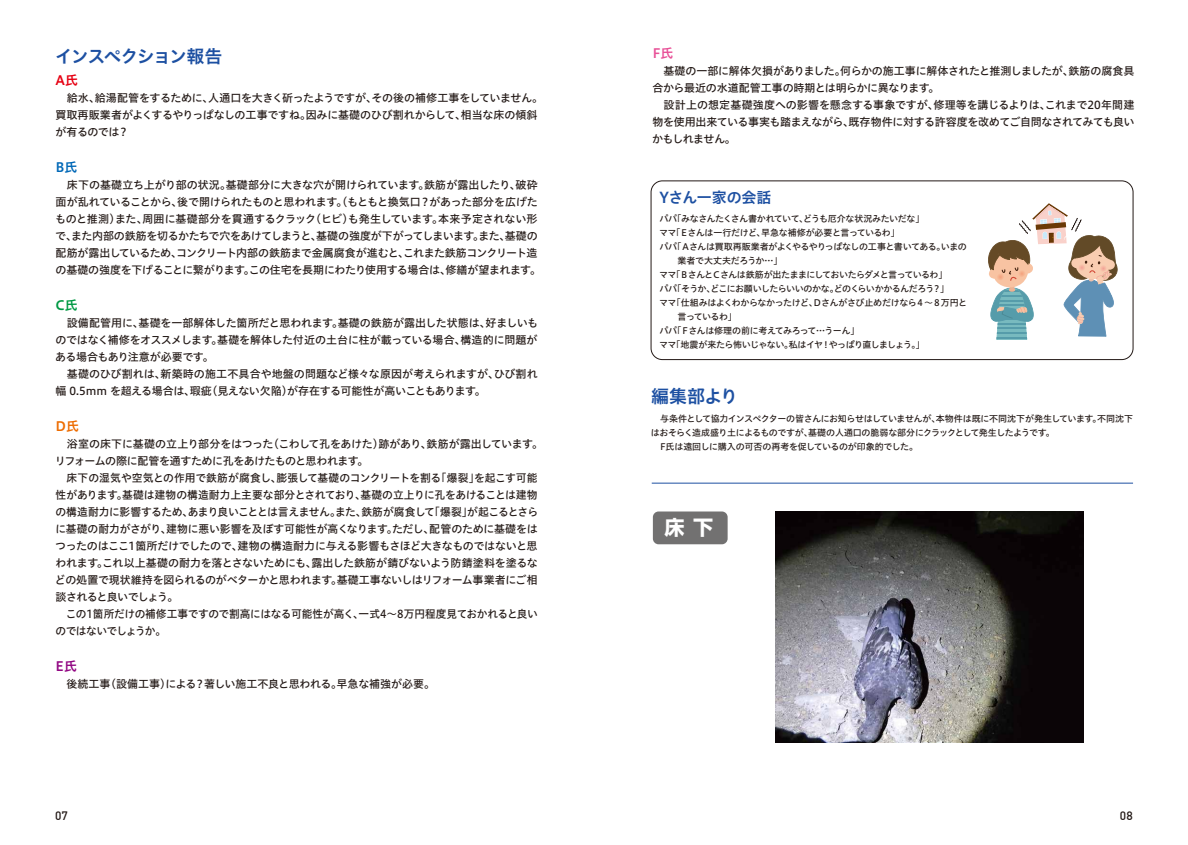
<style>
.page{position:relative;width:1188px;height:845px;background:#fff}
.page>*{position:absolute;margin:0;border:0;box-sizing:border-box;transform-origin:0 0}
.t1{font:700 20px "UD Shin Go Pro";color:#fff}
.t2{font:18px "Hiragino UD Sans Std W6";letter-spacing:-.1em;color:#1d50a2}
.t3{font:18px "Hiragino UD Sans Std W6";letter-spacing:-.075em;color:#1d50a2}
.t4{font:15px "Hiragino UD Sans Std W6";letter-spacing:-.015em;color:#1d50a2}
.t5{font:13px "Hiragino UD Sans Std W6";color:#e60012}
.t6{font:13px "Hiragino UD Sans Std W6";color:#0068b7}
.t7{font:13px "Hiragino UD Sans Std W6";color:#094}
.t8{font:13px "Hiragino UD Sans Std W6";color:#ed6c00}
.t9{font:13px "Hiragino UD Sans Std W6";color:#920783}
.t10{font:13px "Hiragino UD Sans Std W6";color:#e85298}
.t11{font:500 12px "DIN";color:#221815}
.t12{font:11px/17px "Hiragino UD Sans Std W5";letter-spacing:-.025em;color:#221815}
.t13{font:9px/14px "Hiragino UD Sans Std W5";letter-spacing:-.05em;color:#221815}
</style>
<div class="page">
<hr style="left:652px;top:482px;width:481px;height:1px;background:#1d50a2">
<div style="left:651px;top:180px;width:482px;height:180px;border:1px solid #221815;border-radius:11px"></div>
<img style="left:775px;top:511px;width:308px;height:232px">
<div style="left:653px;top:511px;width:74px;height:33px;background:#727171;border-radius:6px"></div>
<svg style="left:988px;top:203px;width:130px;height:137px"></svg>
<h2 class="t2" style="left:55px;top:42px;width:169px">インスペクション報告</h2>
<p class="t5" style="left:56px;top:70px;width:24px">A氏</p>
<p class="t12" style="left:55px;top:89px;width:489px">　給水、給湯配管をするために、人通口を大きく斫ったようですが、その後の補修工事をしていません。買取再販業者がよくするやりっぱなしの工事ですね。因みに基礎のひび割れからして、相当な床の傾斜が有るのでは？</p>
<p class="t6" style="left:56px;top:157px;width:23px">B氏</p>
<p class="t12" style="left:55px;top:176px;width:487px">　床下の基礎立ち上がり部の状況。基礎部分に大きな穴が開けられています。鉄筋が露出したり、破砕面が乱れていることから、後で開けられたものと思われます。（もともと換気口？があった部分を広げたものと推測）また、周囲に基礎部分を貫通するクラック（ヒビ）も発生しています。本来予定されない形で、また内部の鉄筋を切るかたちで穴をあけてしまうと、基礎の強度が下がってしまいます。また、基礎の配筋が露出しているため、コンクリート内部の鉄筋まで金属腐食が進むと、これまた鉄筋コンクリート造の基礎の強度を下げることに繋がります。この住宅を長期にわたり使用する場合は、修繕が望まれます。</p>
<p class="t7" style="left:56px;top:295px;width:24px">C氏</p>
<p class="t12" style="left:55px;top:314px;width:484px">　設備配管用に、基礎を一部解体した箇所だと思われます。基礎の鉄筋が露出した状態は、好ましいものではなく補修をオススメします。基礎を解体した付近の土台に柱が載っている場合、構造的に問題がある場合もあり注意が必要です。<br>　基礎のひび割れは、新築時の施工不具合や地盤の問題など様々な原因が考えられますが、ひび割れ幅 0.5mm を超える場合は、瑕疵（見えない欠陥）が存在する可能性が高いこともあります。</p>
<p class="t8" style="left:56px;top:416px;width:25px">D氏</p>
<p class="t12" style="left:55px;top:435px;width:490px">　浴室の床下に基礎の立上り部分をはつった(こわして孔をあけた)跡があり、鉄筋が露出しています。リフォームの際に配管を通すために孔をあけたものと思われます。<br>　床下の湿気や空気との作用で鉄筋が腐食し、膨張して基礎のコンクリートを割る「爆裂」を起こす可能性があります。基礎は建物の構造耐力上主要な部分とされており、基礎の立上りに孔をあけることは建物の構造耐力に影響するため、あまり良いこととは言えません。また、鉄筋が腐食して「爆裂」が起こるとさらに基礎の耐力がさがり、建物に悪い影響を及ぼす可能性が高くなります。ただし、配管のために基礎をはつったのはここ1箇所だけでしたので、建物の構造耐力に与える影響もさほど大きなものではないと思われます。これ以上基礎の耐力を落とさないためにも、露出した鉄筋が錆びないよう防錆塗料を塗るなどの処置で現状維持を図られるのがベターかと思われます。基礎工事ないしはリフォーム事業者にご相談されると良いでしょう。</p>
<p class="t12" style="left:55px;top:605px;width:484px;text-indent:10px">この1箇所だけの補修工事ですので割高にはなる可能性が高く、一式4～8万円程度見ておかれると良いのではないでしょうか。</p>
<p class="t9" style="left:56px;top:656px;width:23px">E氏</p>
<p class="t12" style="left:56px;top:675px;width:381px">　後続工事（設備工事）による？著しい施工不良と思われる。早急な補強が必要。</p>
<p class="t10" style="left:652px;top:43px;width:23px">F氏</p>
<p class="t12" style="left:652px;top:62px;width:484px">　基礎の一部に解体欠損がありました。何らかの施工事に解体されたと推測しましたが、鉄筋の腐食具合から最近の水道配管工事の時期とは明らかに異なります。<br>　設計上の想定基礎強度への影響を懸念する事象ですが、修理等を講じるよりは、これまで20年間建物を使用出来ている事実も踏まえながら、既存物件に対する許容度を改めてご自問なされてみても良いかもしれません。</p>
<h3 class="t4" style="left:659px;top:185px;width:113px">Yさん一家の会話</h3>
<p class="t13" style="left:659px;top:211px;width:310px">パパ「みなさんたくさん書かれていて、どうも厄介な状況みたいだな」<br>ママ「Ｅさんは一行だけど、早急な補修が必要と言っているわ」<br>パパ「Ａさんは買取再販業者がよくやるやりっぱなしの工事と書いてある。いまの　　業者で大丈夫だろうか…」<br>ママ「ＢさんとＣさんは鉄筋が出たままにしておいたらダメと言っているわ」<br>パパ「そうか、どこにお願いしたらいいのかな。どのくらいかかるんだろう？」<br>ママ「仕組みはよくわからなかったけど、Ｄさんがさび止めだけなら４～８万円と　　言っているわ」<br>パパ「Ｆさんは修理の前に考えてみろって…うーん」<br>ママ「地震が来たら怖いじゃない。私はイヤ！やっぱり直しましょう。」</p>
<h2 class="t3" style="left:651px;top:382px;width:89px">編集部より</h2>
<p class="t13" style="left:651px;top:411px;width:484px">　与条件として協力インスペクターの皆さんにお知らせはしていませんが、本物件は既に不同沈下が発生しています。不同沈下はおそらく造成盛り土によるものですが、基礎の人通口の脆弱な部分にクラックとして発生したようです。<br>　F氏は遠回しに購入の可否の再考を促しているのが印象的でした。</p>
<h1 class="t1" style="left:664px;top:511px;width:50px">床 下</h1>
<p class="t11" style="left:55px;top:808px;width:14px">07</p>
<p class="t11" style="left:1120px;top:808px;width:14px">08</p>
</div>
